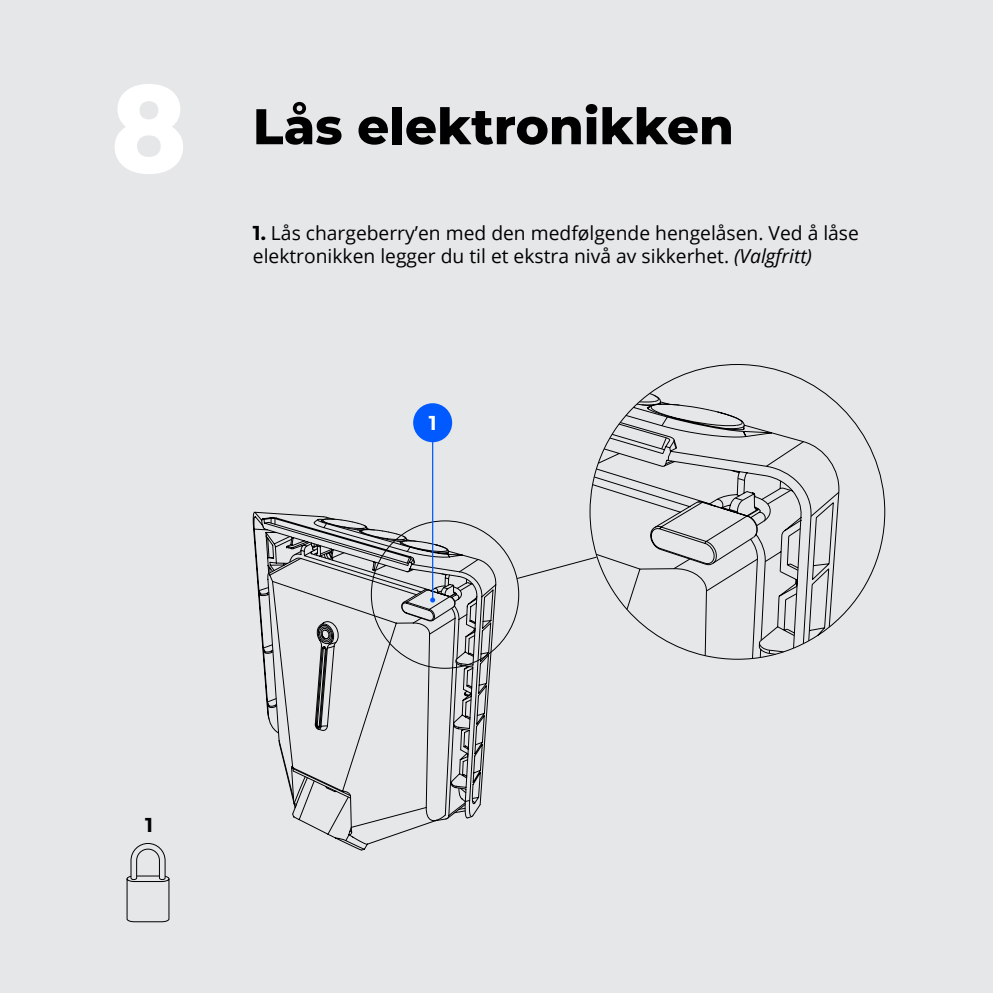
<style>
.page{position:relative;width:993px;height:993px;background:#fff}
.page>*{position:absolute;margin:0;border:0;box-sizing:border-box;transform-origin:0 0}
.t1{font:800 123.75px "Montserrat";color:#fff;scale:.91 1}
.Heading{font:800 50px "Montserrat";color:#000}
.t2{font:700 20px "Montserrat";color:#000}
.t3{font:700 20px "Montserrat";color:#fff}
.t4{font:19.25px/23px "Open Sans";color:#000}
.s1{font-family:"Montserrat";font-weight:700;font-size:20px}
.s2{font-style:italic}
</style>
<div class="page">
<div style="left:0;top:0;width:992px;height:992px;background:#e6e7e8"></div>
<svg style="left:589px;top:364px;width:296px;height:295px"></svg>
<svg style="left:516px;top:556px;width:81px;height:23px"></svg>
<svg style="left:126px;top:843px;width:43px;height:79px"></svg>
<hr style="left:432px;top:440px;width:1px;height:160px;background:#005aff">
<svg style="left:254px;top:516px;width:242px;height:325px"></svg>
<div style="left:413px;top:403px;width:39px;height:39px;background:#005aff;border-radius:50%"></div>
<p class="t1" style="left:111px;top:38px;width:84px">8</p>
<p class="Heading" style="left:253px;top:90px;width:482px">Lås elektronikken</p>
<p class="t4" style="left:253px;top:220px;width:607px"><span class="s1">1.</span> Lås chargeberry’en med den medfølgende hengelåsen. Ved å låse elektronikken legger du til et ekstra nivå av sikkerhet. <span class="s2">(Valgfritt)</span></p>
<p class="t3" style="left:428px;top:408px;width:9px">1</p>
<p class="t2" style="left:145px;top:809px;width:9px">1</p>
</div>
